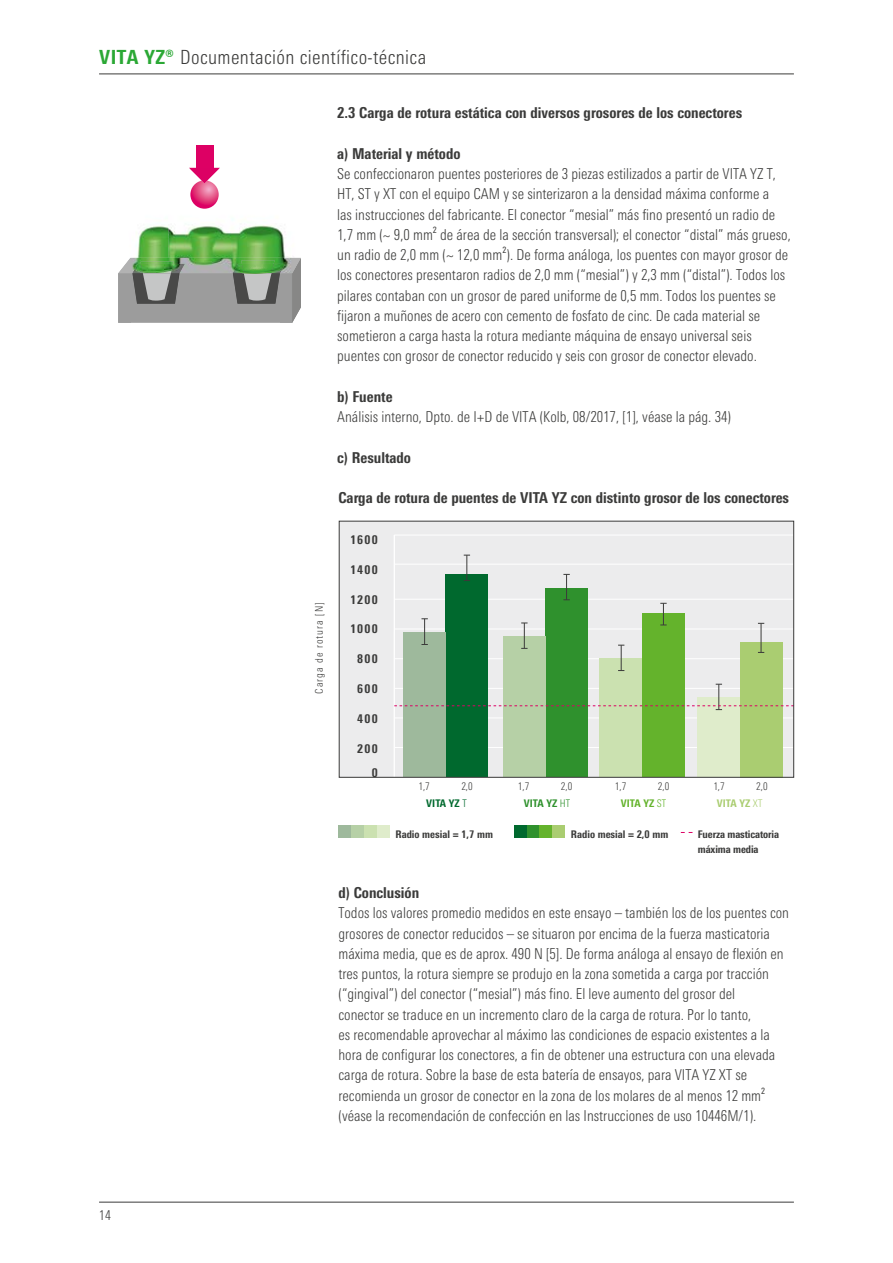
<style>
.page{position:relative;width:893px;height:1263px;background:#fff}
.page>*{position:absolute;margin:0;border:0;box-sizing:border-box;transform-origin:0 0}
.t1{font:300 condensed 19.5px "Univers Next Pro";letter-spacing:.02em;color:#3b3b3a}
.t2{font:300 condensed 15px/20.2px "Univers Next Pro";color:#3b3b3a}
.t3{font:800 condensed 15px "Univers Next Pro";color:#3b3b3a}
.t4{font:300 condensed 13.5px "Univers Next Pro";color:#3b3b3a}
.t5{font:800 condensed 12px/23.7px "Univers Next Pro";letter-spacing:.1em;color:#3b3b3a;text-align:right}
.t6{font:800 condensed 10.5px/15px "Univers Next Pro";letter-spacing:-.01em;color:#3b3b3a}
.t7{font:300 condensed 10.5px "Univers Next Pro";letter-spacing:.1em;color:#3b3b3a}
.t8{font:800 condensed 10.5px "Univers Next Pro";color:#2f912d}
.t9{font:800 condensed 10.5px "Univers Next Pro";color:#64b32c}
.t10{font:800 condensed 10.5px "Univers Next Pro";color:#aacd71}
.t11{font:800 condensed 10.5px "Univers Next Pro";color:#00692e}
.s1{font-weight:800;color:#2ba835}
.s2{font-weight:300}
</style>
<div class="page">
<hr style="left:99px;top:74px;width:695px;height:1px;background:#3b3b3a">
<hr style="left:99px;top:1202px;width:695px;height:1px;background:#3b3b3a">
<div style="left:196px;top:145px;width:17px;height:25px;background:#dd0064"></div>
<svg style="left:189px;top:168px;width:31px;height:1px"></svg>
<img style="left:131px;top:225px;width:170px;height:33px">
<img style="left:292px;top:273px;width:9px;height:50px">
<img style="left:118px;top:258px;width:183px;height:15px">
<img style="left:132px;top:264px;width:53px;height:9px">
<img style="left:190px;top:183px;width:29px;height:26px">
<img style="left:132px;top:273px;width:47px;height:31px">
<img style="left:140px;top:261px;width:34px;height:12px">
<img style="left:143px;top:273px;width:28px;height:28px">
<img style="left:233px;top:264px;width:52px;height:9px">
<img style="left:233px;top:273px;width:47px;height:31px">
<img style="left:241px;top:260px;width:34px;height:13px">
<img style="left:244px;top:273px;width:27px;height:28px">
<img style="left:190px;top:169px;width:29px;height:14px">
<div style="left:339px;top:521px;width:455px;height:256px;background:#ececed"></div>
<hr style="left:395px;top:658px;width:399px;height:1px;background:#fff">
<hr style="left:395px;top:629px;width:399px;height:1px;background:#fff">
<hr style="left:395px;top:599px;width:399px;height:1px;background:#fff">
<hr style="left:395px;top:564px;width:399px;height:1px;background:#fff">
<hr style="left:394px;top:535px;width:400px;height:1px;background:#fff">
<hr style="left:395px;top:718px;width:399px;height:1px;background:#fff">
<hr style="left:395px;top:747px;width:399px;height:1px;background:#fff">
<hr style="left:394px;top:535px;width:1px;height:242px;background:#fff">
<div style="left:446px;top:574px;width:42px;height:203px;background:#00692e"></div>
<svg style="left:464px;top:555px;width:6px;height:26px"></svg>
<div style="left:545px;top:588px;width:43px;height:189px;background:#2f912d"></div>
<svg style="left:563px;top:574px;width:7px;height:26px"></svg>
<div style="left:642px;top:613px;width:43px;height:164px;background:#64b32c"></div>
<svg style="left:660px;top:603px;width:7px;height:23px"></svg>
<div style="left:740px;top:642px;width:42px;height:135px;background:#aacd71"></div>
<svg style="left:758px;top:623px;width:6px;height:30px"></svg>
<div style="left:403px;top:633px;width:43px;height:144px;background:#9eb99c"></div>
<svg style="left:421px;top:618px;width:7px;height:27px"></svg>
<div style="left:503px;top:636px;width:42px;height:141px;background:#b6d0a6"></div>
<svg style="left:521px;top:623px;width:7px;height:26px"></svg>
<div style="left:600px;top:659px;width:42px;height:118px;background:#cbe1b0"></div>
<svg style="left:618px;top:645px;width:6px;height:26px"></svg>
<div style="left:697px;top:698px;width:43px;height:79px;background:#dfeccb"></div>
<svg style="left:394px;top:684px;width:398px;height:26px"></svg>
<div style="left:339px;top:521px;width:455px;height:256px;border:1px solid #3b3b3a"></div>
<div style="left:338px;top:825px;width:13px;height:12px;background:#9eb99c"></div>
<div style="left:351px;top:825px;width:13px;height:12px;background:#b6d0a6"></div>
<div style="left:364px;top:825px;width:13px;height:12px;background:#cbe1b0"></div>
<div style="left:377px;top:825px;width:12px;height:12px;background:#dfeccb"></div>
<div style="left:514px;top:825px;width:13px;height:12px;background:#00692e"></div>
<div style="left:527px;top:825px;width:12px;height:12px;background:#2f912d"></div>
<div style="left:539px;top:825px;width:13px;height:12px;background:#64b32c"></div>
<div style="left:552px;top:825px;width:13px;height:12px;background:#aacd71"></div>
<h1 class="t1" style="left:99px;top:46px;width:328px"><span class="s1">VITA YZ®</span> Documentación científico-técnica</h1>
<p class="t3" style="left:337px;top:104px;width:406px">2.3 Carga de rotura estática con diversos grosores de los conectores</p>
<p class="t3" style="left:337px;top:145px;width:125px">a) Material y método</p>
<p class="t2" style="left:337px;top:164px;width:455px">Se confeccionaron puentes posteriores de 3 piezas estilizados a partir de VITA YZ T, HT, ST y XT con el equipo CAM y se sinterizaron a la densidad máxima conforme a<br>las instrucciones del fabricante. El conector “mesial” más fino presentó un radio de 1,7 mm (~ 9,0 mm² de área de la sección transversal); el conector “distal” más grueso, un radio de 2,0 mm (~ 12,0 mm²). De forma análoga, los puentes con mayor grosor de los conectores presentaron radios de 2,0 mm (“mesial”) y 2,3 mm (“distal”). Todos los pilares contaban con un grosor de pared uniforme de 0,5 mm. Todos los puentes se fijaron a muñones de acero con cemento de fosfato de cinc. De cada material se sometieron a carga hasta la rotura mediante máquina de ensayo universal seis puentes con grosor de conector reducido y seis con grosor de conector elevado.</p>
<p class="t3" style="left:337px;top:388px;width:57px">b) Fuente</p>
<p class="t2" style="left:337px;top:407px;width:395px">Análisis interno, Dpto. de I+D de VITA (Kolb, 08/2017, [1], véase la pág. 34)</p>
<p class="t3" style="left:337px;top:448px;width:75px">c) Resultado</p>
<p class="t4" style="left:99px;top:1207px;width:14px">14</p>
<p class="t7" style="left:313px;top:694px;width:93px;rotate:-90deg">Carga de rotura [N]</p>
<p class="t3" style="left:338px;top:489px;width:452px">Carga de rotura de puentes de VITA YZ con distinto grosor de los conectores</p>
<p class="t5" style="left:350px;top:528px;width:29px">1600</p>
<p class="t5" style="left:350px;top:557px;width:29px">1400</p>
<p class="t5" style="left:350px;top:587px;width:29px">1200</p>
<p class="t5" style="left:350px;top:617px;width:29px">1000</p>
<p class="t5" style="left:357px;top:647px;width:22px">800</p>
<p class="t5" style="left:357px;top:677px;width:22px">600</p>
<p class="t5" style="left:357px;top:707px;width:22px">400</p>
<p class="t5" style="left:357px;top:737px;width:22px">200<br>0</p>
<p class="t7" style="left:418px;top:780px;width:13px">1,7</p>
<p class="t7" style="left:461px;top:780px;width:13px">2,0</p>
<p class="t7" style="left:518px;top:780px;width:13px">1,7</p>
<p class="t7" style="left:561px;top:780px;width:13px">2,0</p>
<p class="t7" style="left:615px;top:780px;width:13px">1,7</p>
<p class="t7" style="left:658px;top:780px;width:13px">2,0</p>
<p class="t7" style="left:713px;top:780px;width:13px">1,7</p>
<p class="t7" style="left:756px;top:780px;width:13px">2,0</p>
<p class="t11" style="left:426px;top:796px;width:42px">VITA YZ <span class="s2">T</span></p>
<p class="t8" style="left:524px;top:796px;width:48px">VITA YZ <span class="s2">HT</span></p>
<p class="t9" style="left:621px;top:796px;width:47px">VITA YZ <span class="s2">ST</span></p>
<p class="t10" style="left:717px;top:796px;width:47px">VITA YZ <span class="s2">XT</span></p>
<p class="t6" style="left:571px;top:826px;width:99px">Radio mesial = 2,0 mm</p>
<p class="t6" style="left:395px;top:826px;width:99px">Radio mesial = 1,7 mm</p>
<p class="t6" style="left:698px;top:826px;width:83px">Fuerza masticatoria máxima media</p>
<p class="t3" style="left:338px;top:884px;width:82px">d) Conclusión</p>
<p class="t2" style="left:338px;top:903px;width:452px">Todos los valores promedio medidos en este ensayo – también los de los puentes con grosores de conector reducidos – se situaron por encima de la fuerza masticatoria máxima media, que es de aprox. 490 N [5]. De forma análoga al ensayo de flexión en tres puntos, la rotura siempre se produjo en la zona sometida a carga por tracción (“gingival”) del conector (“mesial”) más fino. El leve aumento del grosor del<br>conector se traduce en un incremento claro de la carga de rotura. Por lo tanto,<br>es recomendable aprovechar al máximo las condiciones de espacio existentes a la hora de configurar los conectores, a fin de obtener una estructura con una elevada carga de rotura. Sobre la base de esta batería de ensayos, para VITA YZ XT se recomienda un grosor de conector en la zona de los molares de al menos 12 mm² (véase la recomendación de confección en las Instrucciones de uso 10446M/1).</p>
</div>
